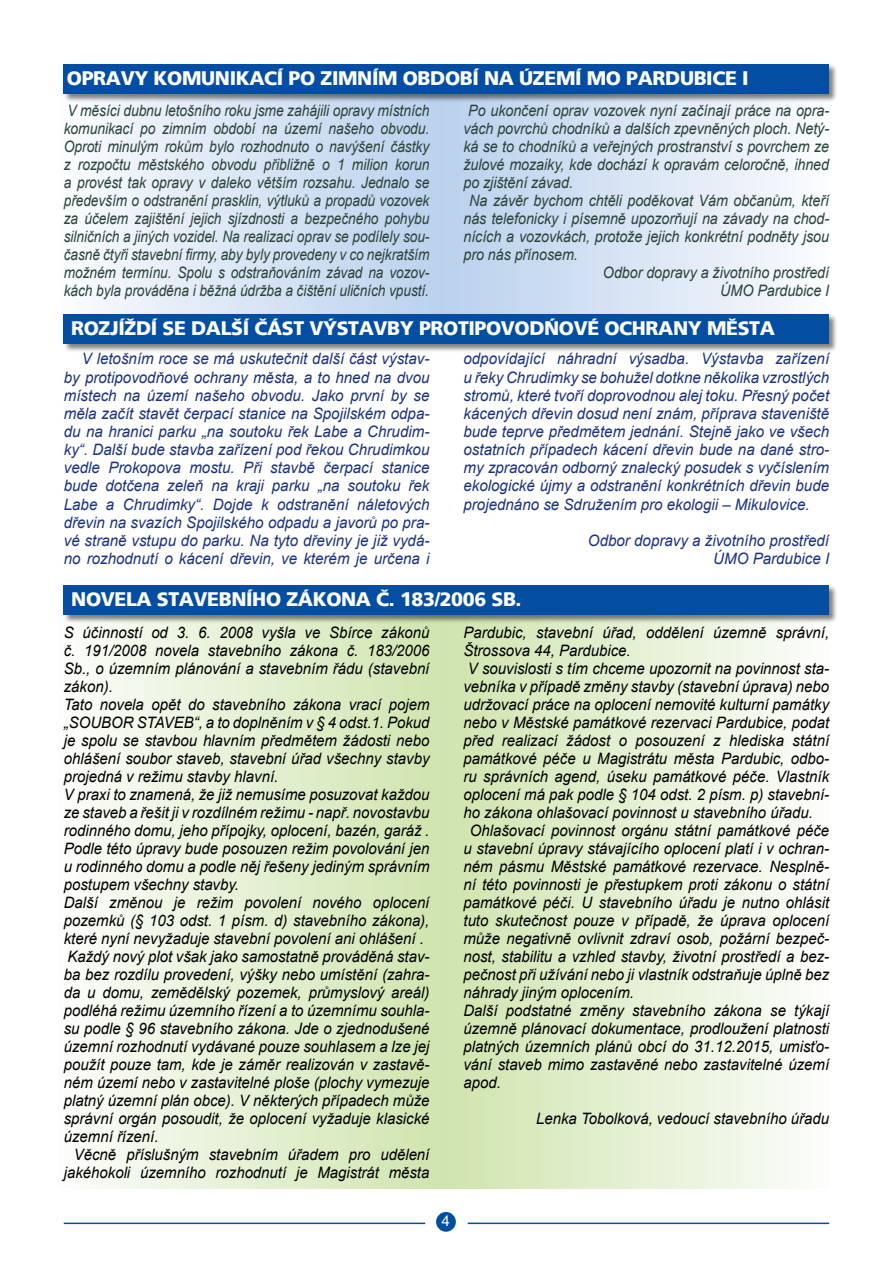
<style>
.page{position:relative;width:893px;height:1263px;background:#fff}
.page>*{position:absolute;margin:0;border:0;box-sizing:border-box;transform-origin:0 0}
.t1{font:900 19.5px "Frutiger CE";letter-spacing:-.02em;color:#fff}
.t2{font:italic 15.75px/18px "Arial";color:#000;scale:.95 1}
.t3{font:italic 15.75px/18.1px "Arial";color:#1a3281;text-align:justify;scale:.96 1}
.t4{font:italic 15.75px/18px "Arial";letter-spacing:-.005em;color:#2b4439;text-align:justify;scale:.88 1}
.t5{font:italic 15.75px "Arial";letter-spacing:-.005em;color:#2b4439;scale:.91 1}
.t6{font:15px "Helvetica";color:#fff}
</style>
<div class="page">
<svg style="left:88px;top:625px;width:711px;height:563px;background:#e3efd0"></svg>
<svg style="left:95px;top:103px;width:698px;height:210px;background:#d7e3f4"></svg>
<div style="left:436px;top:1212px;width:20px;height:20px;background:#034ea2;border-radius:50%"></div>
<hr style="left:64px;top:1222px;width:361px;height:2px;background:#034ea2">
<hr style="left:468px;top:1222px;width:361px;height:2px;background:#034ea2">
<div style="left:62px;top:313px;width:777px;height:41px;background:#000;opacity:.5"></div>
<div style="left:64px;top:314px;width:765px;height:30px;background:#034ea2"></div>
<div style="left:62px;top:62px;width:777px;height:41px;background:#000;opacity:.5"></div>
<div style="left:64px;top:64px;width:765px;height:30px;background:#034ea2"></div>
<div style="left:62px;top:584px;width:777px;height:41px;background:#000;opacity:.5"></div>
<div style="left:64px;top:585px;width:765px;height:30px;background:#034ea2"></div>
<p class="t1" style="left:67px;top:67px;width:683px">OPRAVY KOMUNIKACÍ PO ZIMNÍM OBDOBÍ NA ÚZEMÍ MO PARDUBICE I</p>
<p class="t4" style="left:64px;top:102px;width:417px">V měsíci dubnu letošního roku jsme zahájili opravy místních komunikací po zimním období na území našeho obvodu.<br>Oproti minulým rokům bylo rozhodnuto o navýšení částky z rozpočtu městského obvodu přibližně o 1 milion korun a provést tak opravy v daleko větším rozsahu. Jednalo se především o odstranění prasklin, výtluků a propadů vozovek za účelem zajištění jejich sjízdnosti a bezpečného pohybu silničních a jiných vozidel. Na realizaci oprav se podílely sou&shy;časně čtyři stavební firmy, aby byly provedeny v co nejkratším možném termínu. Spolu s odstraňováním závad na vozov&shy;kách byla prováděna i běžná údržba a čištění uličních vpustí.</p>
<p class="t5" style="left:468px;top:101px;width:398px">Po ukončení oprav vozovek nyní začínají práce na opra-</p>
<p class="t5" style="left:463px;top:119px;width:403px">vách povrchů chodníků a dalších zpevněných ploch. Netý-</p>
<p class="t5" style="left:463px;top:137px;width:403px">ká se to chodníků a veřejných prostranství s povrchem ze</p>
<p class="t5" style="left:463px;top:155px;width:403px">žulové mozaiky, kde dochází k opravám celoročně, ihned</p>
<p class="t5" style="left:463px;top:173px;width:122px">po zjištění závad.</p>
<p class="t5" style="left:469px;top:191px;width:397px">Na závěr bychom chtěli poděkovat Vám občanům, kteří</p>
<p class="t5" style="left:463px;top:209px;width:403px">nás telefonicky i písemně upozorňují na závady na chod-</p>
<p class="t5" style="left:463px;top:227px;width:403px">nících a vozovkách, protože jejich konkrétní podněty jsou</p>
<p class="t5" style="left:463px;top:245px;width:127px">pro nás přínosem.</p>
<p class="t5" style="left:603px;top:263px;width:250px">Odbor dopravy a životního prostředí</p>
<p class="t5" style="left:720px;top:281px;width:121px">ÚMO Pardubice I</p>
<p class="t1" style="left:71px;top:317px;width:705px">ROZJÍŽDÍ SE DALŠÍ ČÁST VÝSTAVBY PROTIPOVODŃOVÉ OCHRANY MĚSTA</p>
<p class="t3" style="left:64px;top:350px;width:382px;text-indent:18px">V letošním roce se má uskutečnit další část výstav&shy;by protipovodňové ochrany města, a to hned na dvou místech na území našeho obvodu. Jako první by se měla začít stavět čerpací stanice na Spojilském odpa&shy;du na hranici parku „na soutoku řek Labe a Chrudim&shy;ky“. Další bude stavba zařízení pod řekou Chrudimkou vedle Prokopova mostu. Při stavbě čerpací stanice bude dotčena zeleň na kraji parku „na soutoku řek Labe a Chrudimky“. Dojde k odstranění náletových dřevin na svazích Spojilského odpadu a javorů po pra&shy;vé straně vstupu do parku. Na tyto dřeviny je již vydá&shy;no rozhodnutí o kácení dřevin, ve kterém je určena i</p>
<p class="t3" style="left:463px;top:350px;width:382px">odpovídající náhradní výsadba. Výstavba zařízení u řeky Chrudimky se bohužel dotkne několika vzrostlých stromů, které tvoří doprovodnou alej toku. Přesný počet kácených dřevin dosud není znám, příprava staveniště bude teprve předmětem jednání. Stejně jako ve všech ostatních případech kácení dřevin bude na dané stro&shy;my zpracován odborný znalecký posudek s vyčíslením ekologické újmy a odstranění konkrétních dřevin bude projednáno se Sdružením pro ekologii – Mikulovice.</p>
<p class="t3" style="left:588px;top:532px;width:253px;text-align:right">Odbor dopravy a životního prostředí<br>ÚMO Pardubice I</p>
<p class="t1" style="left:71px;top:588px;width:452px">NOVELA STAVEBNÍHO ZÁKONA Č. 183/2006 SB.</p>
<p class="t2" style="left:64px;top:624px;width:386px">S účinností od 3. 6. 2008 vyšla ve Sbírce zákonů č. 191/2008 novela stavebního zákona č. 183/2006<br>Sb., o územním plánování a stavebním řádu (stavební zákon).<br>Tato novela opět do stavebního zákona vrací pojem „SOUBOR STAVEB“, a to doplněním v § 4 odst.1. Pokud je spolu se stavbou hlavním předmětem žádosti nebo ohlášení soubor staveb, stavební úřad všechny stavby projedná v režimu stavby hlavní.<br>V praxi to znamená, že již nemusíme posuzovat každou ze staveb a řešit ji v rozdílném režimu - např. novostavbu rodinného domu, jeho přípojky, oplocení, bazén, garáž .<br>Podle této úpravy bude posouzen režim povolování jen u rodinného domu a podle něj řešeny jediným správním postupem všechny stavby.<br>Další změnou je režim povolení nového oplocení pozemků (§ 103 odst. 1 písm. d) stavebního zákona), které nyní nevyžaduje stavební povolení ani ohlášení .<br>Každý nový plot však jako samostatně prováděná stav&shy;ba bez rozdílu provedení, výšky nebo umístění (zahra&shy;da u domu, zemědělský pozemek, průmyslový areál) podléhá režimu územního řízení a to územnímu souhla&shy;su podle § 96 stavebního zákona. Jde o zjednodušené územní rozhodnutí vydávané pouze souhlasem a lze jej použít pouze tam, kde je záměr realizován v zastavě&shy;ném území nebo v zastavitelné ploše (plochy vymezuje platný územní plán obce). V některých případech může správní orgán posoudit, že oplocení vyžaduje klasické územní řízení.</p>
<p class="t2" style="left:64px;top:1146px;width:386px;text-align:right">Věcně příslušným stavebním úřadem pro udělení jakéhokoli územního rozhodnutí je Magistrát města</p>
<p class="t6" style="left:441px;top:1212px;width:10px">4</p>
<p class="t2" style="left:463px;top:624px;width:386px">Pardubic, stavební úřad, oddělení územně správní,</p>
<p class="t2" style="left:463px;top:642px;width:177px">Štrossova 44, Pardubice.</p>
<p class="t2" style="left:468px;top:660px;width:382px">V souvislosti s tím chceme upozornit na povinnost sta-</p>
<p class="t2" style="left:463px;top:678px;width:386px">vebníka v případě změny stavby (stavební úprava) nebo</p>
<p class="t2" style="left:463px;top:696px;width:386px">udržovací práce na oplocení nemovité kulturní památky</p>
<p class="t2" style="left:463px;top:714px;width:386px">nebo v Městské památkové rezervaci Pardubice, podat</p>
<p class="t2" style="left:463px;top:732px;width:386px">před realizací žádost o posouzení z hlediska státní</p>
<p class="t2" style="left:463px;top:750px;width:386px">památkové péče u Magistrátu města Pardubic, odbo-</p>
<p class="t2" style="left:463px;top:768px;width:386px">ru správních agend, úseku památkové péče. Vlastník</p>
<p class="t2" style="left:463px;top:786px;width:386px">oplocení má pak podle § 104 odst. 2 písm. p) stavební-</p>
<p class="t2" style="left:463px;top:804px;width:369px">ho zákona ohlašovací povinnost u stavebního úřadu.</p>
<p class="t2" style="left:470px;top:822px;width:380px">Ohlašovací povinnost orgánu státní památkové péče</p>
<p class="t2" style="left:463px;top:840px;width:386px">u stavební úpravy stávajícího oplocení platí i v ochran-</p>
<p class="t2" style="left:463px;top:858px;width:386px">ném pásmu Městské památkové rezervace. Nesplně-</p>
<p class="t2" style="left:463px;top:876px;width:386px">ní této povinnosti je přestupkem proti zákonu o státní</p>
<p class="t2" style="left:463px;top:894px;width:386px">památkové péči. U stavebního úřadu je nutno ohlásit</p>
<p class="t2" style="left:463px;top:912px;width:386px">tuto skutečnost pouze v případě, že úprava oplocení</p>
<p class="t2" style="left:463px;top:930px;width:386px">může negativně ovlivnit zdraví osob, požární bezpeč-</p>
<p class="t2" style="left:463px;top:948px;width:386px">nost, stabilitu a vzhled stavby, životní prostředí a bez-</p>
<p class="t2" style="left:463px;top:966px;width:386px">pečnost při užívání nebo ji vlastník odstraňuje úplně bez</p>
<p class="t2" style="left:463px;top:984px;width:181px">náhrady jiným oplocením.</p>
<p class="t2" style="left:463px;top:1002px;width:386px">Další podstatné změny stavebního zákona se týkají</p>
<p class="t2" style="left:463px;top:1020px;width:386px">územně plánovací dokumentace, prodloužení platnosti</p>
<p class="t2" style="left:463px;top:1038px;width:386px">platných územních plánů obcí do 31.12.2015, umisťo-</p>
<p class="t2" style="left:463px;top:1056px;width:386px">vání staveb mimo zastavěné nebo zastavitelné území</p>
<p class="t2" style="left:463px;top:1074px;width:41px">apod.</p>
<p class="t2" style="left:536px;top:1110px;width:310px">Lenka Tobolková, vedoucí stavebního úřadu</p>
</div>
